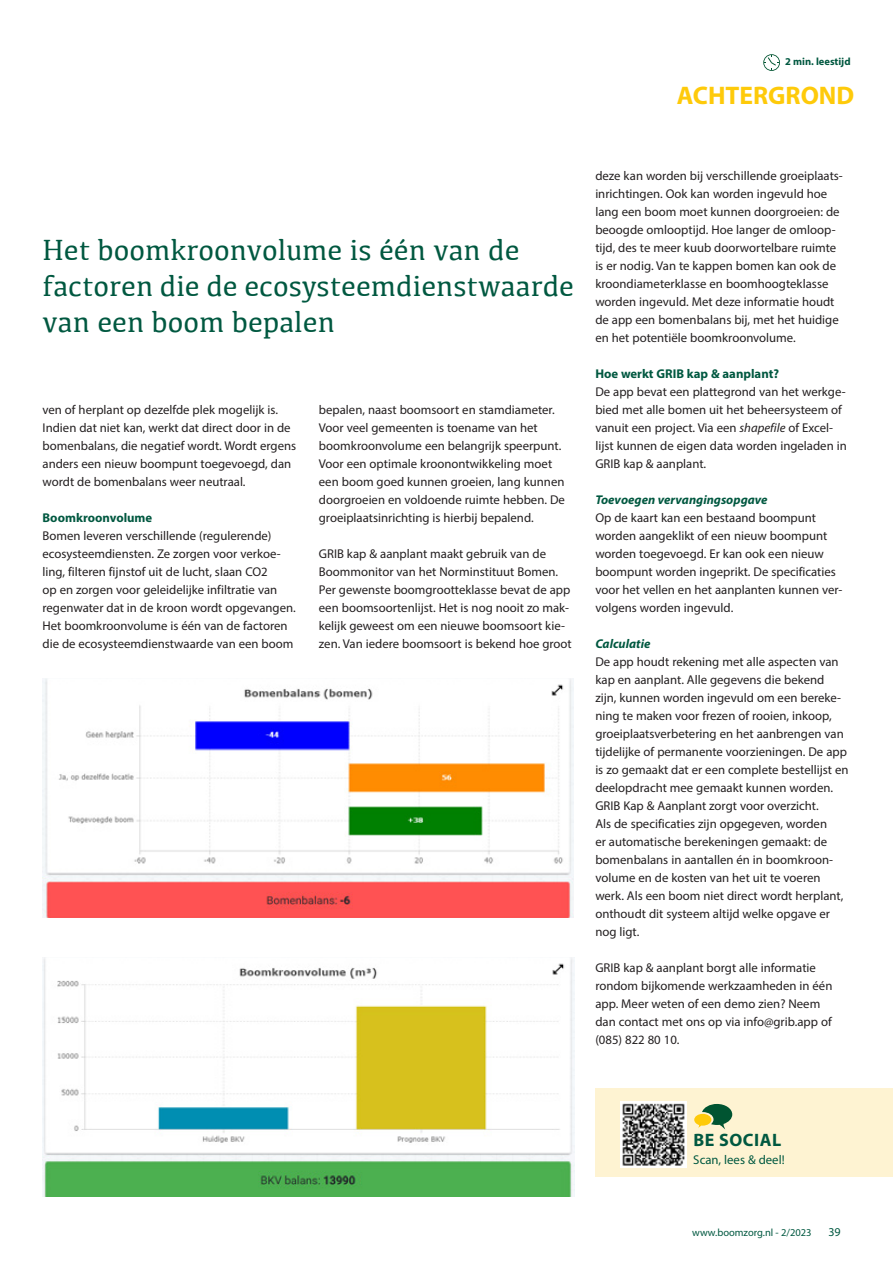
<style>
.page{position:relative;width:893px;height:1263px;background:#fff}
.page>*{position:absolute;margin:0;border:0;box-sizing:border-box;transform-origin:0 0}
.t1{font:30px/36px "Kefa";color:#005840}
.t2{font:700 25.5px "Myriad Pro";color:#feca0a}
.t3{font:700 18px "Myriad Pro";letter-spacing:.03em;color:#005840}
.t4{font:12.75px/18px "Myriad Pro";color:#231f20}
.t5{font:700 12.75px "Myriad Pro";color:#005840}
.t6{font:italic 700 12.75px "Myriad Pro";color:#005840}
.t7{font:12.75px "Myriad Pro";color:#005840}
.t8{font:12px "Myriad Pro";color:#005840}
.t9{font:10.5px "Myriad Pro";color:#005840}
.t10{font:700 10.5px "Myriad Pro";color:#005840}
.s1{font-style:italic}
</style>
<div class="page">
<img style="left:43px;top:957px;width:531px;height:239px">
<img style="left:42px;top:678px;width:532px;height:239px">
<svg style="left:763px;top:54px;width:17px;height:17px"></svg>
<div style="left:595px;top:1089px;width:298px;height:88px;background:#fef3d2"></div>
<img style="left:621px;top:1102px;width:65px;height:65px">
<svg style="left:694px;top:1104px;width:38px;height:26px"></svg>
<p class="t10" style="left:785px;top:55px;width:67px">2 min. leestijd</p>
<h2 class="t2" style="left:677px;top:79px;width:179px">ACHTERGROND</h2>
<h1 class="t1" style="left:43px;top:231px;width:533px">Het boomkroonvolume is één van de factoren die de ecosysteemdienstwaarde van een boom bepalen</h1>
<p class="t4" style="left:43px;top:401px;width:255px">ven of herplant op dezelfde plek mogelijk is.<br>Indien dat niet kan, werkt dat direct door in de bomenbalans, die negatief wordt. Wordt ergens anders een nieuw boompunt toegevoegd, dan wordt de bomenbalans weer neutraal.</p>
<p class="t5" style="left:43px;top:509px;width:111px">Boomkroonvolume</p>
<p class="t4" style="left:43px;top:527px;width:255px">Bomen leveren verschillende (regulerende) ecosysteemdiensten. Ze zorgen voor verkoe&shy;ling, filteren fijnstof uit de lucht, slaan CO2<br>op en zorgen voor geleidelijke infiltratie van regenwater dat in de kroon wordt opgevangen.<br>Het boomkroonvolume is één van de factoren die de ecosysteemdienstwaarde van een boom</p>
<p class="t4" style="left:319px;top:401px;width:248px">bepalen, naast boomsoort en stamdiameter.<br>Voor veel gemeenten is toename van het boomkroonvolume een belangrijk speerpunt.<br>Voor een optimale kroonontwikkeling moet een boom goed kunnen groeien, lang kunnen doorgroeien en voldoende ruimte hebben. De groeiplaatsinrichting is hierbij bepalend.</p>
<p class="t4" style="left:319px;top:545px;width:254px">GRIB kap &amp; aanplant maakt gebruik van de Boommonitor van het Norminstituut Bomen.<br>Per gewenste boomgrootteklasse bevat de app een boomsoortenlijst. Het is nog nooit zo mak&shy;kelijk geweest om een nieuwe boomsoort kie&shy;zen. Van iedere boomsoort is bekend hoe groot</p>
<p class="t4" style="left:595px;top:167px;width:249px">deze kan worden bij verschillende groeiplaats&shy;inrichtingen. Ook kan worden ingevuld hoe lang een boom moet kunnen doorgroeien: de beoogde omlooptijd. Hoe langer de omloop&shy;tijd, des te meer kuub doorwortelbare ruimte is er nodig. Van te kappen bomen kan ook de kroondiameterklasse en boomhoogteklasse worden ingevuld. Met deze informatie houdt de app een bomenbalans bij, met het huidige en het potentiële boomkroonvolume.</p>
<p class="t5" style="left:595px;top:365px;width:185px">Hoe werkt GRIB kap &amp; aanplant?</p>
<p class="t4" style="left:595px;top:383px;width:253px">De app bevat een plattegrond van het werkge&shy;bied met alle bomen uit het beheersysteem of vanuit een project. Via een <span class="s1">shapefile</span> of Excel&shy;lijst kunnen de eigen data worden ingeladen in GRIB kap &amp; aanplant.</p>
<p class="t6" style="left:595px;top:492px;width:174px">Toevoegen vervangingsopgave</p>
<p class="t4" style="left:595px;top:509px;width:249px">Op de kaart kan een bestaand boompunt worden aangeklikt of een nieuw boompunt worden toegevoegd. Er kan ook een nieuw boompunt worden ingeprikt. De specificaties voor het vellen en het aanplanten kunnen ver&shy;volgens worden ingevuld.</p>
<p class="t6" style="left:595px;top:636px;width:57px">Calculatie</p>
<p class="t4" style="left:595px;top:653px;width:255px">De app houdt rekening met alle aspecten van kap en aanplant. Alle gegevens die bekend zijn, kunnen worden ingevuld om een bereke&shy;ning te maken voor frezen of rooien, inkoop, groeiplaatsverbetering en het aanbrengen van tijdelijke of permanente voorzieningen. De app is zo gemaakt dat er een complete bestellijst en deelopdracht mee gemaakt kunnen worden.<br>GRIB Kap &amp; Aanplant zorgt voor overzicht.<br>Als de specificaties zijn opgegeven, worden<br>er automatische berekeningen gemaakt: de bomenbalans in aantallen én in boomkroon&shy;volume en de kosten van het uit te voeren werk. Als een boom niet direct wordt herplant, onthoudt dit systeem altijd welke opgave er nog ligt.</p>
<p class="t4" style="left:595px;top:959px;width:239px">GRIB kap &amp; aanplant borgt alle informatie rondom bijkomende werkzaamheden in één app. Meer weten of een demo zien? Neem dan contact met ons op via info@grib.app of (085) 822 80 10.</p>
<h3 class="t3" style="left:693px;top:1128px;width:89px">BE SOCIAL</h3>
<p class="t7" style="left:693px;top:1151px;width:93px">Scan, lees &amp; deel!</p>
<p class="t9" style="left:692px;top:1226px;width:121px">www.boomzorg.nl - 2/2023</p>
<p class="t8" style="left:828px;top:1224px;width:14px">39</p>
</div>
